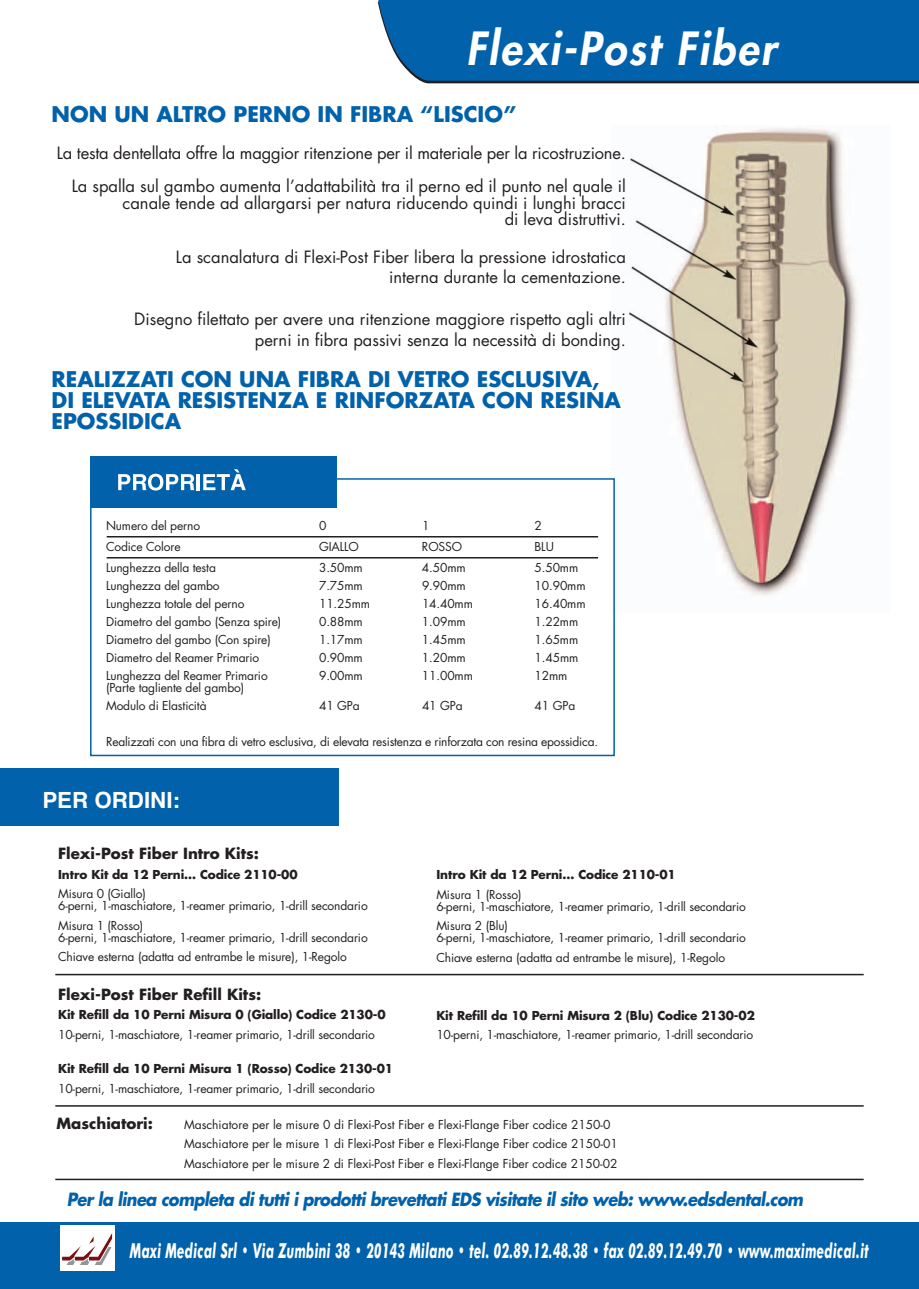
<style>
.page{position:relative;width:919px;height:1289px;background:#fff}
.page>*{position:absolute;margin:0;border:0;box-sizing:border-box;transform-origin:0 0}
.t1{font:italic 800 44.55px "Futura";color:#fff;scale:.96 1}
.t2{font:700 22.35px "Helvetica";color:#fff}
.t3{font:700 21px/21px "Futura";color:#0161aa}
.t4{font:italic 700 20.7px "Futura BT";letter-spacing:.02em;color:#fff;scale:.6 1}
.t5{font:italic 700 17.7px "Futura";color:#0161aa;scale:.91 1}
.t6{font:16.5px/20.7px "Futura";color:#231f20;text-align:right}
.t7{font:700 15px "Futura";color:#231f20}
.t8{font:12px/12px "Futura";letter-spacing:-.01em;color:#231f20}
.t9{font:700 12px "Futura";letter-spacing:-.01em;color:#231f20}
</style>
<div class="page">
<img style="left:614px;top:128px;width:244px;height:485px">
<svg style="left:377px;top:0;width:541px;height:84px;background:#0b64a8"></svg>
<div style="left:0;top:768px;width:338px;height:57px;background:#0161aa"></div>
<div style="left:0;top:1222px;width:918px;height:66px;background:#0161aa"></div>
<div style="left:60px;top:1225px;width:54px;height:45px;background:#fff"></div>
<svg style="left:61px;top:1232px;width:52px;height:33px"></svg>
<hr style="left:55px;top:1178px;width:808px;height:2px;background:#231f20">
<hr style="left:55px;top:1105px;width:808px;height:1px;background:#231f20">
<hr style="left:55px;top:973px;width:808px;height:2px;background:#231f20">
<div style="left:90px;top:478px;width:524px;height:278px;border:2px solid #0161aa"></div>
<div style="left:91px;top:457px;width:246px;height:51px;background:#0161aa"></div>
<svg style="left:118px;top:473px;width:76px;height:17px"></svg>
<hr style="left:197px;top:474px;width:3px;height:16px;background:#fff">
<svg style="left:203px;top:469px;width:43px;height:21px"></svg>
<svg style="left:106px;top:536px;width:493px;height:2px"></svg>
<svg style="left:106px;top:557px;width:493px;height:2px"></svg>
<h1 class="t1" style="left:466px;top:27px;width:332px">Flexi-Post Fiber</h1>
<h3 class="t3" style="left:52px;top:105px;width:466px">NON UN ALTRO PERNO IN FIBRA “LISCIO”</h3>
<h3 class="t6" style="left:57px;top:138px;width:570px;line-height:33px">La testa dentellata offre la maggior ritenzione per il materiale per la ricostruzione.<br>La spalla sul gambo aumenta l’adattabilità tra il perno ed il punto nel quale il</h3>
<h3 class="t6" style="left:123px;top:196px;width:505px;line-height:16.5px">canale tende ad allargarsi per natura riducendo quindi i lunghi bracci di leva distruttivi.</h3>
<h3 class="t6" style="left:176px;top:247px;width:451px">La scanalatura di Flexi-Post Fiber libera la pressione idrostatica interna durante la cementazione.</h3>
<h3 class="t6" style="left:134px;top:310px;width:493px">Disegno filettato per avere una ritenzione maggiore rispetto agli altri perni in fibra passivi senza la necessità di bonding.</h3>
<h3 class="t3" style="left:52px;top:371px;width:571px">REALIZZATI CON UNA FIBRA DI VETRO ESCLUSIVA,<br>DI ELEVATA RESISTENZA E RINFORZATA CON RESINA<br>EPOSSIDICA</h3>
<p class="t8" style="left:106px;top:520px;width:96px">Numero del perno</p>
<p class="t8" style="left:319px;top:520px;width:9px">0</p>
<p class="t8" style="left:422px;top:520px;width:9px">1</p>
<p class="t8" style="left:534px;top:520px;width:9px">2</p>
<p class="t8" style="left:106px;top:541px;width:76px">Codice Colore</p>
<p class="t8" style="left:319px;top:541px;width:41px">GIALLO</p>
<p class="t8" style="left:422px;top:541px;width:42px">ROSSO</p>
<p class="t8" style="left:534px;top:541px;width:21px">BLU</p>
<p class="t8" style="left:106px;top:562px;width:111px">Lunghezza della testa</p>
<p class="t8" style="left:319px;top:562px;width:45px">3.50mm</p>
<p class="t8" style="left:422px;top:562px;width:45px">4.50mm</p>
<p class="t8" style="left:534px;top:562px;width:45px">5.50mm</p>
<p class="t8" style="left:106px;top:580px;width:115px">Lunghezza del gambo</p>
<p class="t8" style="left:319px;top:580px;width:45px">7.75mm</p>
<p class="t8" style="left:422px;top:580px;width:45px">9.90mm</p>
<p class="t8" style="left:534px;top:580px;width:52px">10.90mm</p>
<p class="t8" style="left:106px;top:598px;width:140px">Lunghezza totale del perno</p>
<p class="t8" style="left:319px;top:598px;width:52px">11.25mm</p>
<p class="t8" style="left:422px;top:598px;width:52px">14.40mm</p>
<p class="t8" style="left:534px;top:598px;width:52px">16.40mm</p>
<p class="t8" style="left:106px;top:616px;width:177px">Diametro del gambo (Senza spire)</p>
<p class="t8" style="left:319px;top:616px;width:45px">0.88mm</p>
<p class="t8" style="left:422px;top:616px;width:45px">1.09mm</p>
<p class="t8" style="left:534px;top:616px;width:45px">1.22mm</p>
<p class="t8" style="left:106px;top:634px;width:166px">Diametro del gambo (Con spire)</p>
<p class="t8" style="left:319px;top:634px;width:45px">1.17mm</p>
<p class="t8" style="left:422px;top:634px;width:45px">1.45mm</p>
<p class="t8" style="left:534px;top:634px;width:45px">1.65mm</p>
<p class="t8" style="left:106px;top:652px;width:155px">Diametro del Reamer Primario</p>
<p class="t8" style="left:319px;top:652px;width:45px">0.90mm</p>
<p class="t8" style="left:422px;top:652px;width:45px">1.20mm</p>
<p class="t8" style="left:534px;top:652px;width:45px">1.45mm</p>
<p class="t8" style="left:106px;top:670px;width:163px">Lunghezza del Reamer Primario</p>
<p class="t8" style="left:319px;top:670px;width:45px">9.00mm</p>
<p class="t8" style="left:422px;top:670px;width:52px">11.00mm</p>
<p class="t8" style="left:534px;top:670px;width:34px">12mm</p>
<p class="t8" style="left:106px;top:679px;width:140px;line-height:18px">(Parte tagliente del gambo)<br>Modulo di Elasticità</p>
<p class="t8" style="left:319px;top:700px;width:42px">41 GPa</p>
<p class="t8" style="left:422px;top:700px;width:42px">41 GPa</p>
<p class="t8" style="left:534px;top:700px;width:42px">41 GPa</p>
<p class="t8" style="left:106px;top:736px;width:493px">Realizzati con una fibra di vetro esclusiva, di elevata resistenza e rinforzata con resina epossidica.</p>
<h2 class="t2" style="left:42px;top:790px;width:139px">PER ORDINI:</h2>
<p class="t7" style="left:58px;top:846px;width:202px">Flexi-Post Fiber Intro Kits:</p>
<p class="t9" style="left:58px;top:868px;width:241px">Intro Kit da 12 Perni… Codice 2110-00</p>
<p class="t8" style="left:58px;top:888px;width:311px">Misura 0 (Giallo)<br>6-perni, 1-maschiatore, 1-reamer primario, 1-drill secondario</p>
<p class="t8" style="left:58px;top:920px;width:311px">Misura 1 (Rosso)<br>6-perni, 1-maschiatore, 1-reamer primario, 1-drill secondario</p>
<p class="t8" style="left:58px;top:951px;width:290px">Chiave esterna (adatta ad entrambe le misure), 1-Regolo</p>
<p class="t9" style="left:436px;top:869px;width:241px">Intro Kit da 12 Perni… Codice 2110-01</p>
<p class="t8" style="left:436px;top:889px;width:311px">Misura 1 (Rosso)<br>6-perni, 1-maschiatore, 1-reamer primario, 1-drill secondario</p>
<p class="t8" style="left:436px;top:921px;width:311px">Misura 2 (Blu)<br>6-perni, 1-maschiatore, 1-reamer primario, 1-drill secondario</p>
<p class="t8" style="left:436px;top:952px;width:290px">Chiave esterna (adatta ad entrambe le misure), 1-Regolo</p>
<p class="t7" style="left:58px;top:987px;width:205px">Flexi-Post Fiber Refill Kits:</p>
<p class="t9" style="left:58px;top:1009px;width:329px">Kit Refill da 10 Perni Misura 0 (Giallo) Codice 2130-0</p>
<p class="t8" style="left:58px;top:1029px;width:318px">10-perni, 1-maschiatore, 1-reamer primario, 1-drill secondario</p>
<p class="t9" style="left:58px;top:1063px;width:336px">Kit Refill da 10 Perni Misura 1 (Rosso) Codice 2130-01</p>
<p class="t8" style="left:58px;top:1083px;width:318px">10-perni, 1-maschiatore, 1-reamer primario, 1-drill secondario</p>
<p class="t7" style="left:56px;top:1116px;width:98px">Maschiatori:</p>
<p class="t8" style="left:184px;top:1115px;width:435px;line-height:19.5px">Maschiatore per le misure 0 di Flexi-Post Fiber e Flexi-Flange Fiber codice 2150-0<br>Maschiatore per le misure 1 di Flexi-Post Fiber e Flexi-Flange Fiber codice 2150-01<br>Maschiatore per le misure 2 di Flexi-Post Fiber e Flexi-Flange Fiber codice 2150-02</p>
<p class="t9" style="left:436px;top:1009px;width:320px">Kit Refill da 10 Perni Misura 2 (Blu) Codice 2130-02</p>
<p class="t8" style="left:436px;top:1029px;width:318px">10-perni, 1-maschiatore, 1-reamer primario, 1-drill secondario</p>
<h3 class="t5" style="left:67px;top:1191px;width:813px">Per la linea completa di tutti i prodotti brevettati EDS visitate il sito web: www.edsdental.com</h3>
<h3 class="t4" style="left:130px;top:1241px;width:1232px">Maxi Medical Srl • Via Zumbini 38 • 20143 Milano • tel. 02.89.12.48.38 • fax 02.89.12.49.70 • www.maximedical.it</h3>
</div>
